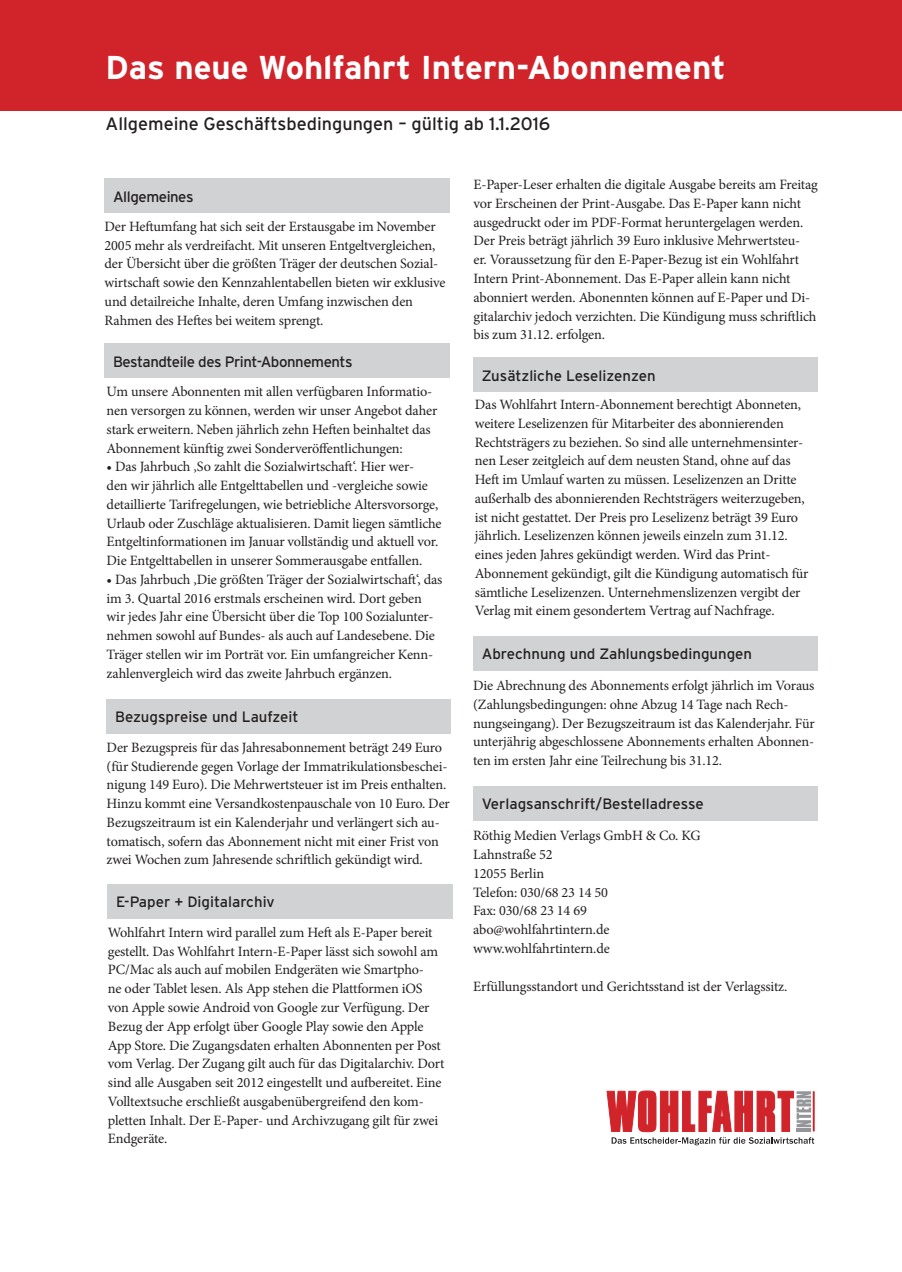
<style>
.page{position:relative;width:902px;height:1272px;background:#fff}
.page>*{position:absolute;margin:0;border:0;box-sizing:border-box;transform-origin:0 0}
.t1{font:700 33px "Interstate";color:#fff}
.t2{font:18px "Interstate";color:#231f20}
.t3{font:15px "Interstate";color:#231f20}
.t4{font:15px "Interstate";letter-spacing:-.03em;color:#231f20}
.t5{font:14.25px/18.8px "Minion Pro";letter-spacing:-.01em;color:#231f20}
</style>
<div class="page">
<div style="left:0;top:0;width:901px;height:111px;background:#d1232a"></div>
<div style="left:105px;top:179px;width:345px;height:34px;background:#d1d2d4"></div>
<div style="left:105px;top:343px;width:345px;height:34px;background:#d1d2d4"></div>
<div style="left:107px;top:699px;width:344px;height:34px;background:#d1d2d4"></div>
<div style="left:108px;top:884px;width:345px;height:34px;background:#d1d2d4"></div>
<div style="left:473px;top:357px;width:344px;height:34px;background:#d1d2d4"></div>
<div style="left:473px;top:786px;width:344px;height:34px;background:#d1d2d4"></div>
<div style="left:473px;top:636px;width:344px;height:34px;background:#d1d2d4"></div>
<svg style="left:606px;top:1090px;width:208px;height:55px"></svg>
<p class="t1" style="left:106px;top:49px;width:621px">Das neue Wohlfahrt Intern-Abonnement</p>
<p class="t2" style="left:106px;top:114px;width:446px">Allgemeine Geschäftsbedingungen – gültig ab 1.1.2016</p>
<p class="t4" style="left:113px;top:188px;width:82px">Allgemeines</p>
<p class="t5" style="left:105px;top:217px;width:342px">Der Heftumfang hat sich seit der Erstausgabe im November 2005 mehr als verdreifacht. Mit unseren Entgeltvergleichen, der Übersicht über die größten Träger der deutschen Sozial&shy;wirtschaft sowie den Kennzahlentabellen bieten wir exklusive und detailreiche Inhalte, deren Umfang inzwischen den Rahmen des Heftes bei weitem sprengt.</p>
<p class="t4" style="left:113px;top:353px;width:241px">Bestandteile des Print-Abonnements</p>
<p class="t5" style="left:107px;top:382px;width:332px">Um unsere Abonnenten mit allen verfügbaren Informatio&shy;nen versorgen zu können, werden wir unser Angebot daher stark erweitern. Neben jährlich zehn Heften beinhaltet das Abonnement künftig zwei Sonderveröffentlichungen:</p>
<p class="t5" style="left:107px;top:457px;width:336px">• Das Jahrbuch ‚So zahlt die Sozialwirtschaft‘. Hier wer-<br>den wir jährlich alle Entgelttabellen und -vergleiche sowie detaillierte Tarifregelungen, wie betriebliche Altersvorsorge, Urlaub oder Zuschläge aktualisieren. Damit liegen sämtliche Entgeltinformationen im Januar vollständig und aktuell vor.<br>Die Entgelttabellen in unserer Sommerausgabe entfallen.</p>
<p class="t5" style="left:107px;top:570px;width:337px">• Das Jahrbuch ‚Die größten Träger der Sozialwirtschaft‘, das im 3. Quartal 2016 erstmals erscheinen wird. Dort geben wir jedes Jahr eine Übersicht über die Top 100 Sozialunter&shy;nehmen sowohl auf Bundes- als auch auf Landesebene. Die Träger stellen wir im Porträt vor. Ein umfangreicher Kenn&shy;zahlenvergleich wird das zweite Jahrbuch ergänzen.</p>
<p class="t3" style="left:115px;top:708px;width:185px">Bezugspreise und Laufzeit</p>
<p class="t5" style="left:107px;top:738px;width:345px">Der Bezugspreis für das Jahresabonnement beträgt 249 Euro (für Studierende gegen Vorlage der Immatrikulationsbeschei&shy;nigung 149 Euro). Die Mehrwertsteuer ist im Preis enthalten.<br>Hinzu kommt eine Versandkostenpauschale von 10 Euro. Der Bezugszeitraum ist ein Kalenderjahr und verlängert sich au&shy;tomatisch, sofern das Abonnement nicht mit einer Frist von zwei Wochen zum Jahresende schriftlich gekündigt wird.</p>
<p class="t3" style="left:116px;top:893px;width:160px">E-Paper + Digitalarchiv</p>
<p class="t5" style="left:108px;top:923px;width:338px">Wohlfahrt Intern wird parallel zum Heft als E-Paper bereit gestellt. Das Wohlfahrt Intern-E-Paper lässt sich sowohl am PC/Mac als auch auf mobilen Endgeräten wie Smartpho-<br>ne oder Tablet lesen. Als App stehen die Plattformen iOS von Apple sowie Android von Google zur Verfügung. Der Bezug der App erfolgt über Google Play sowie den Apple App Store. Die Zugangsdaten erhalten Abonnenten per Post vom Verlag. Der Zugang gilt auch für das Digitalarchiv. Dort sind alle Ausgaben seit 2012 eingestellt und aufbereitet. Eine Volltextsuche erschließt ausgabenübergreifend den kom&shy;pletten Inhalt. Der E-Paper- und Archivzugang gilt für zwei Endgeräte.</p>
<p class="t5" style="left:473px;top:175px;width:346px">E-Paper-Leser erhalten die digitale Ausgabe bereits am Freitag vor Erscheinen der Print-Ausgabe. Das E-Paper kann nicht ausgedruckt oder im PDF-Format heruntergelagen werden.<br>Der Preis beträgt jährlich 39 Euro inklusive Mehrwertsteu-<br>er. Voraussetzung für den E-Paper-Bezug ist ein Wohlfahrt Intern Print-Abonnement. Das E-Paper allein kann nicht abonniert werden. Abonennten können auf E-Paper und Di&shy;gitalarchiv jedoch verzichten. Die Kündigung muss schriftlich bis zum 31.12. erfolgen.</p>
<p class="t3" style="left:481px;top:367px;width:175px">Zusätzliche Leselizenzen</p>
<p class="t5" style="left:475px;top:395px;width:335px">Das Wohlfahrt Intern-Abonnement berechtigt Abonneten, weitere Leselizenzen für Mitarbeiter des abonnierenden Rechtsträgers zu beziehen. So sind alle unternehmensinter&shy;nen Leser zeitgleich auf dem neusten Stand, ohne auf das Heft im Umlauf warten zu müssen. Leselizenzen an Dritte außerhalb des abonnierenden Rechtsträgers weiterzugeben, ist nicht gestattet. Der Preis pro Leselizenz beträgt 39 Euro jährlich. Leselizenzen können jeweils einzeln zum 31.12. eines jeden Jahres gekündigt werden. Wird das Print-Abonnement gekündigt, gilt die Kündigung automatisch für sämtliche Leselizenzen. Unternehmenslizenzen vergibt der Verlag mit einem gesondertem Vertrag auf Nachfrage.</p>
<p class="t3" style="left:481px;top:645px;width:272px">Abrechnung und Zahlungsbedingungen</p>
<p class="t5" style="left:473px;top:676px;width:343px">Die Abrechnung des Abonnements erfolgt jährlich im Voraus (Zahlungsbedingungen: ohne Abzug 14 Tage nach Rech&shy;nungseingang). Der Bezugszeitraum ist das Kalenderjahr. Für unterjährig abgeschlossene Abonnements erhalten Abonnen&shy;ten im ersten Jahr eine Teilrechung bis 31.12.</p>
<p class="t3" style="left:481px;top:795px;width:223px">Verlagsanschrift/Bestelladresse</p>
<p class="t5" style="left:473px;top:826px;width:229px">Röthig Medien Verlags GmbH &amp; Co. KG</p>
<p class="t5" style="left:473px;top:845px;width:81px">Lahnstraße 52</p>
<p class="t5" style="left:473px;top:864px;width:73px">12055 Berlin</p>
<p class="t5" style="left:473px;top:882px;width:136px">Telefon: 030/68 23 14 50</p>
<p class="t5" style="left:473px;top:901px;width:115px">Fax: 030/68 23 14 69</p>
<p class="t5" style="left:473px;top:920px;width:138px">abo@wohlfahrtintern.de</p>
<p class="t5" style="left:473px;top:939px;width:138px">www.wohlfahrtintern.de</p>
<p class="t5" style="left:473px;top:976px;width:315px">Erfüllungsstandort und Gerichtsstand ist der Verlagssitz.</p>
</div>
